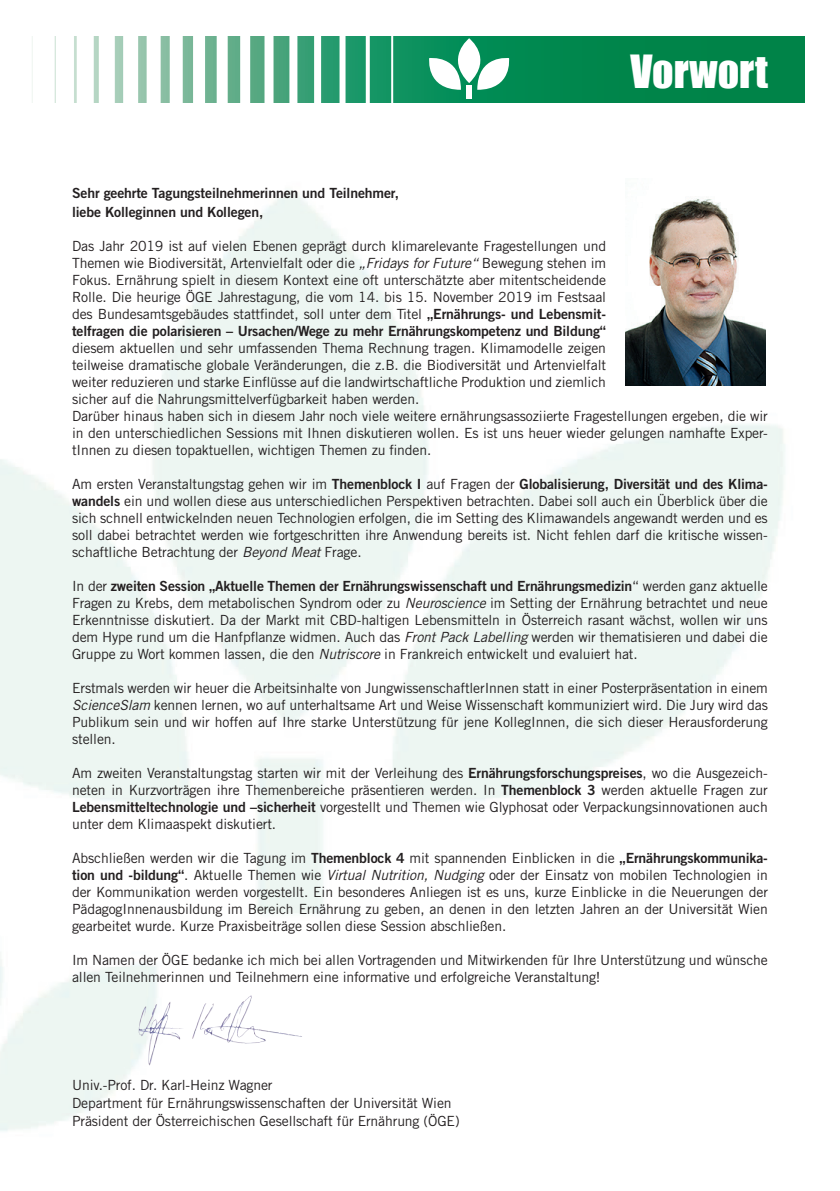
<style>
.page{position:relative;width:840px;height:1191px;background:#fff}
.page>*{position:absolute;margin:0;border:0;box-sizing:border-box;transform-origin:0 0}
.t1{font:42px "Impact";color:#fff}
.t2{font:14px/17px "Trade Gothic";letter-spacing:-.01em;color:#231f20;text-align:justify}
.t3{font:14px/19px "Trade Gothic Bold Two";letter-spacing:-.01em;color:#231f20}
.s1{font-style:italic}
.s2{font-family:"Trade Gothic Bold Two"}
.s3{font-family:"Trade Gothic"}
</style>
<div class="page">
<img style="left:0;top:190px;width:785px;height:941px">
<svg style="left:32px;top:37px;width:772px;height:65px"></svg>
<div style="left:193px;top:28px;width:12px;height:83px;background:#fff"></div>
<div style="left:216px;top:27px;width:11px;height:83px;background:#fff"></div>
<div style="left:240px;top:28px;width:10px;height:82px;background:#fff"></div>
<div style="left:264px;top:27px;width:9px;height:83px;background:#fff"></div>
<div style="left:289px;top:28px;width:8px;height:82px;background:#fff"></div>
<div style="left:314px;top:28px;width:7px;height:82px;background:#fff"></div>
<div style="left:339px;top:28px;width:6px;height:82px;background:#fff"></div>
<svg style="left:365px;top:36px;width:4px;height:67px"></svg>
<hr style="left:391px;top:28px;width:2px;height:82px;background:#fff">
<div style="left:170px;top:28px;width:13px;height:82px;background:#fff"></div>
<div style="left:56px;top:29px;width:18px;height:83px;background:#fff"></div>
<div style="left:77px;top:29px;width:17px;height:82px;background:#fff"></div>
<div style="left:99px;top:29px;width:16px;height:83px;background:#fff"></div>
<div style="left:123px;top:29px;width:15px;height:82px;background:#fff"></div>
<div style="left:146px;top:29px;width:14px;height:83px;background:#fff"></div>
<div style="left:33px;top:31px;width:22px;height:82px;background:#fff"></div>
<svg style="left:429px;top:38px;width:80px;height:52px"></svg>
<div style="left:466px;top:86px;width:5px;height:13px;background:#fff"></div>
<img style="left:624px;top:190px;width:141px;height:196px">
<img style="left:204px;top:995px;width:98px;height:49px">
<h1 class="t1" style="left:630px;top:39px;width:139px">Vorwort</h1>
<p class="t3" style="left:72px;top:183px;width:328px">Sehr geehrte Tagungsteilnehmerinnen und Teilnehmer, liebe Kolleginnen und Kollegen,</p>
<p class="t2" style="left:72px;top:237px;width:535px">Das Jahr 2019 ist auf vielen Ebenen geprägt durch klimarelevante Fragestellungen und Themen wie Biodiversität, Artenvielfalt oder die <span class="s1">„Fridays for Future“</span> Bewegung stehen im Fokus. Ernährung spielt in diesem Kontext eine oft unterschätzte aber mitentscheidende Rolle. Die heurige ÖGE Jahrestagung, die vom 14. bis 15. November 2019 im Festsaal des Bundesamtsgebäudes stattfindet, soll unter dem Titel <span class="s2">„Ernährungs- und Lebensmit-</span></p>
<p class="t3" style="left:72px;top:321px;width:535px">telfragen die polarisieren – Ursachen/Wege zu mehr Ernährungskompetenz und Bildung“</p>
<p class="t2" style="left:72px;top:339px;width:697px;text-align:left">diesem aktuellen und sehr umfassenden Thema Rechnung tragen. Klimamodelle zeigen<br>teilweise dramatische globale Veränderungen, die z.B. die Biodiversität und Artenvielfalt<br>weiter reduzieren und starke Einflüsse auf die landwirtschaftliche Produktion und ziemlich<br>sicher auf die Nahrungsmittelverfügbarkeit haben werden.<br>Darüber hinaus haben sich in diesem Jahr noch viele weitere ernährungsassoziierte Fragestellungen ergeben, die wir in den unterschiedlichen Sessions mit Ihnen diskutieren wollen. Es ist uns heuer wieder gelungen namhafte Exper&shy;tInnen zu diesen topaktuellen, wichtigen Themen zu finden.</p>
<p class="t3" style="left:72px;top:474px;width:697px"><span class="s3">Am ersten Veranstaltungstag gehen wir im</span> Themenblock I <span class="s3">auf Fragen der</span> Globalisierung, Diversität und des Klima-</p>
<p class="t2" style="left:72px;top:492px;width:697px"><span class="s2">wandels</span> ein und wollen diese aus unterschiedlichen Perspektiven betrachten. Dabei soll auch ein Überblick über die sich schnell entwickelnden neuen Technologien erfolgen, die im Setting des Klimawandels angewandt werden und es soll dabei betrachtet werden wie fortgeschritten ihre Anwendung bereits ist. Nicht fehlen darf die kritische wissen&shy;schaftliche Betrachtung der <span class="s1">Beyond Meat</span> Frage.</p>
<p class="t3" style="left:72px;top:576px;width:697px"><span class="s3">In der</span> zweiten Session „Aktuelle Themen der Ernährungswissenschaft und Ernährungsmedizin<span class="s3">“ werden ganz aktuelle</span></p>
<p class="t2" style="left:72px;top:594px;width:697px">Fragen zu Krebs, dem metabolischen Syndrom oder zu <span class="s1">Neuroscience</span> im Setting der Ernährung betrachtet und neue Erkenntnisse diskutiert. Da der Markt mit CBD-haltigen Lebensmitteln in Österreich rasant wächst, wollen wir uns dem Hype rund um die Hanfpflanze widmen. Auch das <span class="s1">Front Pack Labelling</span> werden wir thematisieren und dabei die Gruppe zu Wort kommen lassen, die den <span class="s1">Nutriscore</span> in Frankreich entwickelt und evaluiert hat.</p>
<p class="t2" style="left:72px;top:679px;width:697px">Erstmals werden wir heuer die Arbeitsinhalte von JungwissenschaftlerInnen statt in einer Posterpräsentation in einem <span class="s1">ScienceSlam</span> kennen lernen, wo auf unterhaltsame Art und Weise Wissenschaft kommuniziert wird. Die Jury wird das Publikum sein und wir hoffen auf Ihre starke Unterstützung für jene KollegInnen, die sich dieser Herausforderung stellen.</p>
<p class="t2" style="left:72px;top:764px;width:697px">Am zweiten Veranstaltungstag starten wir mit der Verleihung des <span class="s2">Ernährungsforschungspreises</span>, wo die Ausgezeich&shy;neten in Kurzvorträgen ihre Themenbereiche präsentieren werden. In <span class="s2">Themenblock 3</span> werden aktuelle Fragen zur <span class="s2">Lebensmitteltechnologie und –sicherheit</span> vorgestellt und Themen wie Glyphosat oder Verpackungsinnovationen auch unter dem Klimaaspekt diskutiert.</p>
<p class="t2" style="left:72px;top:849px;width:697px">Abschließen werden wir die Tagung im <span class="s2">Themenblock 4</span> mit spannenden Einblicken in die <span class="s2">„Ernährungskommunika&shy;tion und -bildung“</span>. Aktuelle Themen wie <span class="s1">Virtual Nutrition, Nudging</span> oder der Einsatz von mobilen Technologien in der Kommunikation werden vorgestellt. Ein besonderes Anliegen ist es uns, kurze Einblicke in die Neuerungen der PädagogInnenausbildung im Bereich Ernährung zu geben, an denen in den letzten Jahren an der Universität Wien gearbeitet wurde. Kurze Praxisbeiträge sollen diese Session abschließen.</p>
<p class="t2" style="left:72px;top:951px;width:697px">Im Namen der ÖGE bedanke ich mich bei allen Vortragenden und Mitwirkenden für Ihre Unterstützung und wünsche allen Teilnehmerinnen und Teilnehmern eine informative und erfolgreiche Veranstaltung!</p>
<p class="t2" style="left:72px;top:1075px;width:389px;line-height:18px;text-align:left">Univ.-Prof. Dr. Karl-Heinz Wagner<br>Department für Ernährungswissenschaften der Universität Wien<br>Präsident der Österreichischen Gesellschaft für Ernährung (ÖGE)</p>
</div>
